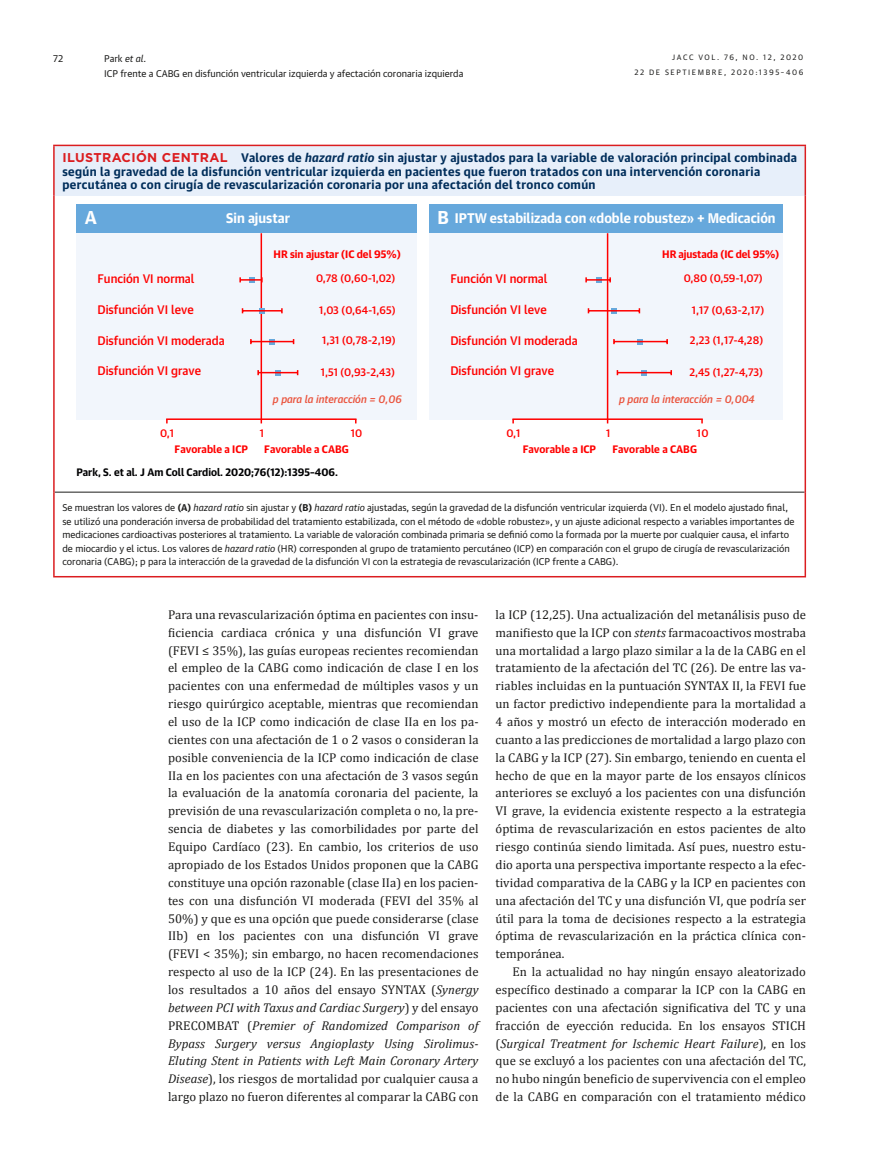
<style>
.page{position:relative;width:872px;height:1170px;background:#fff}
.page>*{position:absolute;margin:0;border:0;box-sizing:border-box;transform-origin:0 0}
.t1{font:700 18px "Guardian Text Sans";color:#fff}
.t2{font:700 13.5px "Guardian Text Sans";color:#fff}
.t3{font:12.75px/17.9px "Cambria";letter-spacing:.005em;color:#1c1c1b;text-align:justify}
.t4{font:700 12px/13.5px "Guardian Text Sans";letter-spacing:.03em;color:#002d5a}
.t5{font:500 12px "Guardian Text Sans";color:#f00}
.t6{font:500 10.5px "Guardian Text Sans";color:#f00}
.t7{font:700 10.5px "Guardian Text Sans";color:#f00}
.t8{font:700 10.5px "Guardian Text Sans";color:#000102}
.t9{font:italic 500 10.5px "Guardian Text Sans";color:#ea543e}
.t10{font:9.45px/13.5px "Guardian Text Sans";color:#1c1c1b}
.t11{font:italic 9.45px "Guardian Text Sans";color:#1c1c1b}
.t12{font:7.5px "Guardian Text Sans";letter-spacing:.205em;color:#1c1c1b}
.s1{font-style:normal}
.s2{font-family:"Gotham";font-size:12.75px;color:#db1d20}
.s3{font-style:italic}
.s4{font-size:18px}
.s5{font-weight:700}
</style>
<div class="page">
<div style="left:54px;top:145px;width:751px;height:51px;background:#e7effa"></div>
<hr style="left:55px;top:491px;width:749px;height:1px;background:#1c1c1b">
<hr style="left:53px;top:146px;width:2px;height:50px;background:#db1d20">
<hr style="left:53px;top:145px;width:753px;height:1px;background:#db1d20">
<hr style="left:804px;top:146px;width:2px;height:50px;background:#db1d20">
<hr style="left:53px;top:196px;width:2px;height:296px;background:#db1d20">
<hr style="left:804px;top:196px;width:2px;height:296px;background:#db1d20">
<hr style="left:53px;top:492px;width:2px;height:84px;background:#db1d20">
<hr style="left:804px;top:492px;width:2px;height:84px;background:#db1d20">
<hr style="left:53px;top:576px;width:753px;height:1px;background:#db1d20">
<div style="left:76px;top:233px;width:340px;height:186px;background:#f2f6fc"></div>
<div style="left:76px;top:204px;width:340px;height:29px;background:#66a8dc"></div>
<hr style="left:167px;top:418px;width:189px;height:2px;background:#f00">
<hr style="left:260px;top:233px;width:2px;height:186px;background:#f00">
<svg style="left:239px;top:277px;width:24px;height:5px"></svg>
<svg style="left:259px;top:308px;width:6px;height:5px"></svg>
<hr style="left:242px;top:310px;width:40px;height:1px;background:#f00">
<svg style="left:269px;top:339px;width:6px;height:5px"></svg>
<hr style="left:251px;top:341px;width:42px;height:1px;background:#f00">
<svg style="left:275px;top:370px;width:6px;height:5px"></svg>
<hr style="left:258px;top:372px;width:40px;height:1px;background:#f00">
<div style="left:429px;top:233px;width:354px;height:186px;background:#f2f6fc"></div>
<div style="left:429px;top:204px;width:354px;height:29px;background:#66a8dc"></div>
<hr style="left:513px;top:418px;width:189px;height:2px;background:#f00">
<hr style="left:607px;top:233px;width:1px;height:186px;background:#f00">
<svg style="left:585px;top:277px;width:26px;height:5px"></svg>
<svg style="left:611px;top:308px;width:5px;height:5px"></svg>
<hr style="left:588px;top:310px;width:51px;height:1px;background:#f00">
<svg style="left:638px;top:339px;width:5px;height:5px"></svg>
<hr style="left:614px;top:341px;width:53px;height:1px;background:#f00">
<svg style="left:641px;top:370px;width:5px;height:5px"></svg>
<hr style="left:617px;top:372px;width:54px;height:1px;background:#f00">
<p class="t10" style="left:53px;top:52px;width:12px">72</p>
<p class="t11" style="left:104px;top:54px;width:44px"><span class="s1">Park</span> et al.</p>
<p class="t12" style="left:672px;top:53px;width:133px">JACC VOL. 76, NO. 12, 2020</p>
<p class="t10" style="left:104px;top:67px;width:361px">ICP frente a CABG en disfunción ventricular izquierda y afectación coronaria izquierda</p>
<p class="t12" style="left:634px;top:68px;width:170px">22 DE SEPTIEMBRE, 2020:1395–406</p>
<p class="t4" style="left:62px;top:151px;width:736px"><span class="s2">ILUSTRACIÓN CENTRAL</span> Valores de <span class="s3">hazard ratio</span> sin ajustar y ajustados para la variable de valoración principal combinada según la gravedad de la disfunción ventricular izquierda en pacientes que fueron tratados con una intervención coronaria percutánea o con cirugía de revascularización coronaria por una afectación del tronco común</p>
<h1 class="t1" style="left:85px;top:210px;width:14px">A</h1>
<p class="t2" style="left:226px;top:212px;width:65px">Sin ajustar</p>
<p class="t7" style="left:273px;top:250px;width:129px">HR sin ajustar (IC del 95%)</p>
<p class="t6" style="left:316px;top:274px;width:81px">0,78 (0,60-1,02)</p>
<p class="t6" style="left:319px;top:305px;width:78px">1,03 (0,64-1,65)</p>
<p class="t6" style="left:322px;top:335px;width:75px">1,31 (0,78-2,19)</p>
<p class="t6" style="left:321px;top:367px;width:76px">1,51 (0,93-2,43)</p>
<p class="t9" style="left:273px;top:394px;width:130px">p para la interacción = 0,06</p>
<p class="t5" style="left:97px;top:273px;width:99px">Función VI normal</p>
<p class="t5" style="left:97px;top:304px;width:98px">Disfunción VI leve</p>
<p class="t5" style="left:97px;top:335px;width:129px">Disfunción VI moderada</p>
<p class="t5" style="left:97px;top:366px;width:105px">Disfunción VI grave</p>
<p class="t2" style="left:437px;top:212px;width:339px"><span class="s4">B</span> IPTW estabilizada con «doble robustez» + Medicación</p>
<p class="t5" style="left:450px;top:273px;width:99px">Función VI normal</p>
<p class="t5" style="left:450px;top:304px;width:98px">Disfunción VI leve</p>
<p class="t5" style="left:450px;top:335px;width:129px">Disfunción VI moderada</p>
<p class="t5" style="left:450px;top:366px;width:105px">Disfunción VI grave</p>
<p class="t7" style="left:662px;top:250px;width:118px">HR ajustada (IC del 95%)</p>
<p class="t6" style="left:683px;top:274px;width:80px">0,80 (0,59-1,07)</p>
<p class="t6" style="left:692px;top:305px;width:74px">1,17 (0,63-2,17)</p>
<p class="t6" style="left:690px;top:335px;width:75px">2,23 (1,17-4,28)</p>
<p class="t6" style="left:689px;top:367px;width:75px">2,45 (1,27-4,73)</p>
<p class="t9" style="left:619px;top:394px;width:137px">p para la interacción = 0,004</p>
<p class="t6" style="left:160px;top:428px;width:16px">0,1</p>
<p class="t6" style="left:260px;top:428px;width:6px">1</p>
<p class="t6" style="left:351px;top:428px;width:13px">10</p>
<p class="t6" style="left:506px;top:428px;width:16px">0,1</p>
<p class="t6" style="left:606px;top:428px;width:6px">1</p>
<p class="t6" style="left:697px;top:428px;width:13px">10</p>
<p class="t7" style="left:174px;top:444px;width:75px">Favorable a ICP</p>
<p class="t7" style="left:264px;top:444px;width:86px">Favorable a CABG</p>
<p class="t7" style="left:522px;top:444px;width:75px">Favorable a ICP</p>
<p class="t7" style="left:612px;top:444px;width:86px">Favorable a CABG</p>
<p class="t8" style="left:76px;top:468px;width:263px">Park, S. et al. J Am Coll Cardiol. 2020;76(12):1395–406.</p>
<p class="t10" style="left:62px;top:501px;width:733px">Se muestran los valores de <span class="s5">(A)</span> <span class="s3">hazard ratio</span> sin ajustar y <span class="s5">(B)</span> <span class="s3">hazard ratio</span> ajustadas, según la gravedad de la disfunción ventricular izquierda (VI). En el modelo ajustado final, se utilizó una ponderación inversa de probabilidad del tratamiento estabilizada, con el método de «doble robustez», y un ajuste adicional respecto a variables importantes de medicaciones cardioactivas posteriores al tratamiento. La variable de valoración combinada primaria se definió como la formada por la muerte por cualquier causa, el infarto de miocardio y el ictus. Los valores de <span class="s3">hazard ratio</span> (HR) corresponden al grupo de tratamiento percutáneo (ICP) en comparación con el grupo de cirugía de revascularización coronaria (CABG); p para la interacción de la gravedad de la disfunción VI con la estrategia de revascularización (ICP frente a CABG).</p>
<p class="t3" style="left:168px;top:606px;width:312px">Para una revascularización óptima en pacientes con insu&shy;ficiencia cardiaca crónica y una disfunción VI grave (FEVI ≤ 35%), las guías europeas recientes recomiendan el empleo de la CABG como indicación de clase I en los pacientes con una enfermedad de múltiples vasos y un riesgo quirúrgico aceptable, mientras que recomiendan el uso de la ICP como indicación de clase IIa en los pa&shy;cientes con una afectación de 1 o 2 vasos o consideran la posible conveniencia de la ICP como indicación de clase IIa en los pacientes con una afectación de 3 vasos según la evaluación de la anatomía coronaria del paciente, la previsión de una revascularización completa o no, la pre&shy;sencia de diabetes y las comorbilidades por parte del Equipo Cardíaco (23). En cambio, los criterios de uso apropiado de los Estados Unidos proponen que la CABG constituye una opción razonable (clase IIa) en los pacien&shy;tes con una disfunción VI moderada (FEVI del 35% al 50%) y que es una opción que puede considerarse (clase IIb) en los pacientes con una disfunción VI grave (FEVI &lt; 35%); sin embargo, no hacen recomendaciones respecto al uso de la ICP (24). En las presentaciones de los resultados a 10 años del ensayo SYNTAX (<span class="s3">Synergy between PCI with Taxus and Cardiac Surgery</span>) y del ensayo PRECOMBAT (<span class="s3">Premier of Randomized Comparison of Bypass Surgery versus Angioplasty Using Sirolimus-Eluting Stent in Patients with Left Main Coronary Artery Disease</span>), los riesgos de mortalidad por cualquier causa a largo plazo no fueron diferentes al comparar la CABG con</p>
<p class="t3" style="left:495px;top:606px;width:312px">la ICP (12,25). Una actualización del metanálisis puso de manifiesto que la ICP con <span class="s3">stents</span> farmacoactivos mostraba una mortalidad a largo plazo similar a la de la CABG en el tratamiento de la afectación del TC (26). De entre las va&shy;riables incluidas en la puntuación SYNTAX II, la FEVI fue un factor predictivo independiente para la mortalidad a 4 años y mostró un efecto de interacción moderado en cuanto a las predicciones de mortalidad a largo plazo con la CABG y la ICP (27). Sin embargo, teniendo en cuenta el hecho de que en la mayor parte de los ensayos clínicos anteriores se excluyó a los pacientes con una disfunción VI grave, la evidencia existente respecto a la estrategia óptima de revascularización en estos pacientes de alto riesgo continúa siendo limitada. Así pues, nuestro estu&shy;dio aporta una perspectiva importante respecto a la efec&shy;tividad comparativa de la CABG y la ICP en pacientes con una afectación del TC y una disfunción VI, que podría ser útil para la toma de decisiones respecto a la estrategia óptima de revascularización en la práctica clínica con&shy;temporánea.</p>
<p class="t3" style="left:495px;top:963px;width:312px;text-indent:17px">En la actualidad no hay ningún ensayo aleatorizado específico destinado a comparar la ICP con la CABG en pacientes con una afectación significativa del TC y una fracción de eyección reducida. En los ensayos STICH (<span class="s3">Surgical Treatment for Ischemic Heart Failure</span>), en los que se excluyó a los pacientes con una afectación del TC, no hubo ningún beneficio de supervivencia con el empleo de la CABG en comparación con el tratamiento médico</p>
</div>
